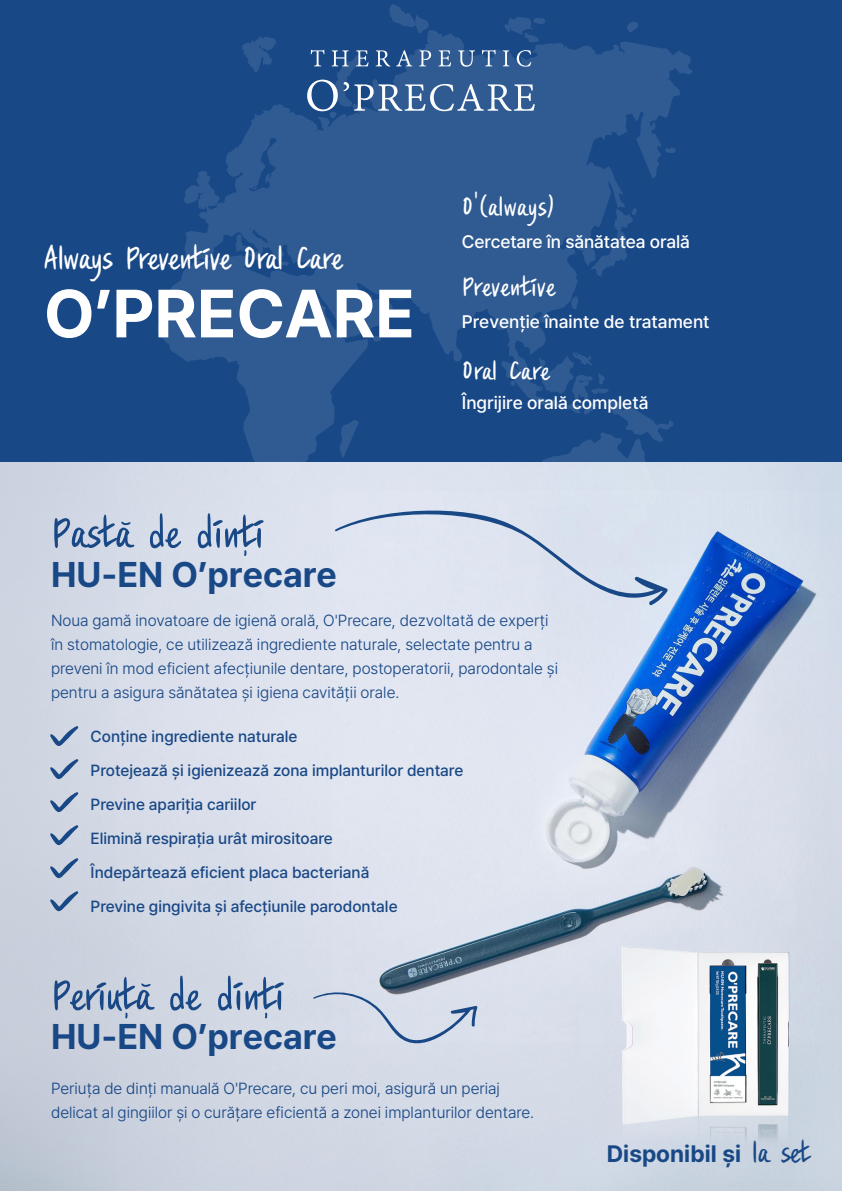
<style>
.page{position:relative;width:842px;height:1191px;background:#fff}
.page>*{position:absolute;margin:0;border:0;box-sizing:border-box;transform-origin:0 0}
.t1{font:700 67.2px "Pretendard";color:#fff}
.t2{font:59px "Cafe 24 Shiningstar";letter-spacing:-.02em;color:#194886}
.t3{font:44.2px "Cafe 24 Shiningstar";letter-spacing:-.02em;color:#fff}
.t4{font:36.4px "Cafe 24 Shiningstar";color:#fff}
.t5{font:700 35.4px "Pretendard";color:#194886}
.t6{font:700 23.6px "Pretendard";color:#194886}
.t7{font:500 18px "Pretendard";color:#fff}
.t8{font:300 16px/24px "Pretendard";color:#194886}
.t9{font:500 16px/34px "Pretendard";color:#194886}
.s1{font-family:"Cafe 24 Shiningstar";font-weight:400;font-size:40.4px}
</style>
<div class="page">
<img style="left:0;top:462px;width:842px;height:729px">
<div style="left:0;top:0;width:842px;height:462px;background:#194886"></div>
<svg style="left:389px;top:4px;width:40px;height:26px"></svg>
<svg style="left:627px;top:22px;width:11px;height:8px"></svg>
<svg style="left:504px;top:17px;width:41px;height:13px"></svg>
<svg style="left:157px;top:30px;width:535px;height:454px;fill:#2f5b92"></svg>
<svg style="left:265px;top:173px;width:5px;height:10px"></svg>
<svg style="left:590px;top:208px;width:47px;height:68px"></svg>
<svg style="left:665px;top:148px;width:11px;height:5px"></svg>
<svg style="left:373px;top:336px;width:8px;height:6px"></svg>
<svg style="left:47px;top:726px;width:31px;height:20px"></svg>
<svg style="left:47px;top:759px;width:31px;height:20px"></svg>
<svg style="left:47px;top:792px;width:31px;height:20px"></svg>
<svg style="left:47px;top:825px;width:31px;height:20px"></svg>
<svg style="left:47px;top:858px;width:31px;height:20px"></svg>
<svg style="left:47px;top:891px;width:31px;height:20px"></svg>
<svg style="left:335px;top:352px;width:361px;height:265px"></svg>
<svg style="left:313px;top:988px;width:165px;height:68px;background:#cbd3e2"></svg>
<svg style="left:121px;top:522px;width:10px;height:3px"></svg>
<svg style="left:244px;top:550px;width:3px;height:7px"></svg>
<svg style="left:141px;top:983px;width:10px;height:4px"></svg>
<svg style="left:125px;top:1013px;width:3px;height:6px"></svg>
<svg style="left:265px;top:1013px;width:3px;height:6px"></svg>
<img style="left:612px;top:940px;width:185px;height:212px">
<h3 class="t3" style="left:44px;top:234px;width:300px">Always Preventive Oral Care</h3>
<h1 class="t1" style="left:44px;top:265px;width:372px">O’PRECARE</h1>
<h2 class="t2" style="left:51px;top:500px;width:214px">Pasta de dinti</h2>
<h3 class="t5" style="left:51px;top:549px;width:287px">HU-EN O’precare</h3>
<h3 class="t4" style="left:462px;top:186px;width:95px">O'(always)</h3>
<p class="t7" style="left:462px;top:229px;width:230px">Cercetare în sănătatea orală</p>
<h3 class="t4" style="left:462px;top:266px;width:95px">Preventive</h3>
<p class="t7" style="left:462px;top:309px;width:249px">Prevenție înainte de tratament</p>
<h3 class="t4" style="left:462px;top:350px;width:89px">Oral Care</h3>
<p class="t7" style="left:462px;top:389px;width:188px">Îngrijire orală completă</p>
<p class="t8" style="left:51px;top:608px;width:508px">Noua gamă inovatoare de igienă orală, O'Precare, dezvoltată de experți în stomatologie, ce utilizează ingrediente naturale, selectate pentru a preveni în mod eficient afecțiunile dentare, postoperatorii, parodontale și pentru a asigura sănătatea și igiena cavității orale.</p>
<p class="t9" style="left:91px;top:719px;width:374px">Conține ingrediente naturale<br>Protejează și igienizează zona implanturilor dentare Previne apariția cariilor<br>Elimină respirația urât mirositoare<br>Îndepărtează eficient placa bacteriană<br>Previne gingivita și afecțiunile parodontale</p>
<h2 class="t2" style="left:51px;top:962px;width:235px">Periuta de dinti</h2>
<h3 class="t5" style="left:51px;top:1011px;width:287px">HU-EN O’precare</h3>
<p class="t8" style="left:51px;top:1076px;width:485px">Periuța de dinți manuală O'Precare, cu peri moi, asigură un periaj delicat al gingiilor și o curățare eficientă a zonei implanturilor dentare.</p>
<h3 class="t6" style="left:607px;top:1136px;width:205px">Disponibil și <span class="s1">la set</span></h3>
</div>
